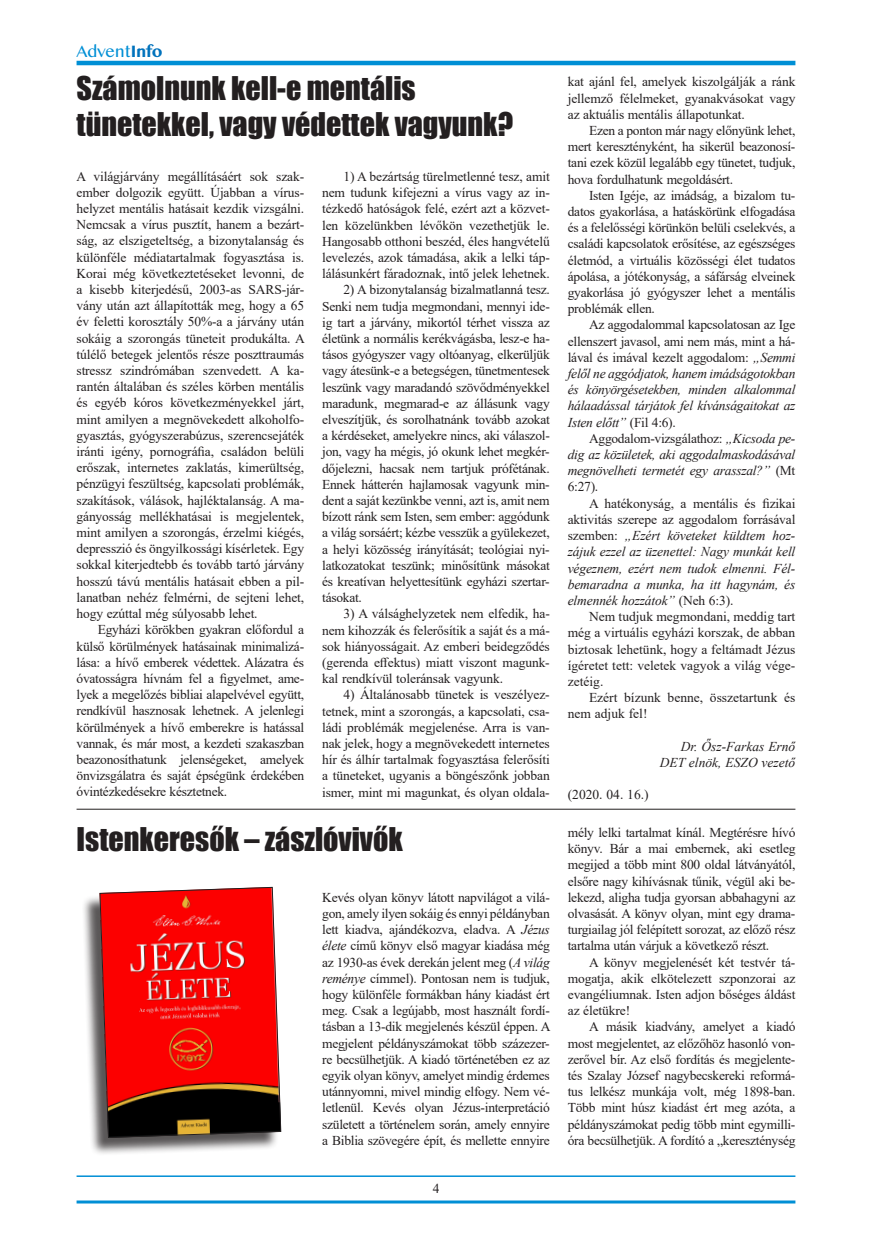
<style>
.page{position:relative;width:872px;height:1242px;background:#fff}
.page>*{position:absolute;margin:0;border:0;box-sizing:border-box;transform-origin:0 0}
.t1{font:30px/36px "Impact";color:#231f20}
.t2{font:15px "Bangla MN";letter-spacing:-.03em;color:#008fd5}
.t3{font:13.5px/16.2px "Times New Roman";letter-spacing:-.01em;color:#231f20;text-align:justify}
.t4{font:italic 13.5px/16.2px "Times New Roman";letter-spacing:-.02em;color:#231f20;text-align:justify}
.t5{font:italic 13.5px/16.2px "Times New Roman";color:#231f20;text-align:right}
.s1{font-weight:700;color:#0072bc}
.s2{font-style:italic}
.s3{font-style:normal}
</style>
<div class="page">
<hr style="left:77px;top:61px;width:718px;height:4px;background:#008fd5">
<hr style="left:77px;top:1175px;width:718px;height:2px;background:#008fd5">
<hr style="left:77px;top:1200px;width:718px;height:3px;background:#008fd5">
<hr style="left:77px;top:809px;width:718px;height:1px;background:#231f20">
<div style="left:81px;top:889px;width:197px;height:267px;background:#231f20;opacity:.75"></div>
<svg style="left:99px;top:886px;width:182px;height:252px;background:#cb1b17"></svg>
<p class="t2" style="left:77px;top:41px;width:87px">Advent<span class="s1">Info</span></p>
<h1 class="t1" style="left:77px;top:70px;width:438px">Számolnunk kell-e mentális tünetekkel, vagy védettek vagyunk?</h1>
<p class="t3" style="left:77px;top:167px;width:230px">A világjárvány megállításáért sok szak&shy;ember dolgozik együtt. Újabban a vírus&shy;helyzet mentális hatásait kezdik vizsgálni.<br>Nemcsak a vírus pusztít, hanem a bezárt&shy;ság, az elszigeteltség, a bizonytalanság és különféle médiatartalmak fogyasztása is.<br>Korai még következtetéseket levonni, de a kisebb kiterjedésű, 2003-as SARS-jár&shy;vány után azt állapították meg, hogy a 65 év feletti korosztály 50%-a a járvány után sokáig a szorongás tüneteit produkálta. A túlélő betegek jelentős része poszttraumás stressz szindrómában szenvedett. A ka&shy;rantén általában és széles körben mentális és egyéb kóros következményekkel járt, mint amilyen a megnövekedett alkoholfo&shy;gyasztás, gyógyszerabúzus, szerencsejáték iránti igény, pornográfia, családon belüli erőszak, internetes zaklatás, kimerültség, pénzügyi feszültség, kapcsolati problémák, szakítások, válások, hajléktalanság. A ma&shy;gányosság mellékhatásai is megjelentek, mint amilyen a szorongás, érzelmi kiégés, depresszió és öngyilkossági kísérletek. Egy sokkal kiterjedtebb és tovább tartó járvány hosszú távú mentális hatásait ebben a pil&shy;lanatban nehéz felmérni, de sejteni lehet, hogy ezúttal még súlyosabb lehet.</p>
<p class="t3" style="left:77px;top:621px;width:229px;text-indent:21px">Egyházi körökben gyakran előfordul a külső körülmények hatásainak minimalizá&shy;lása: a hívő emberek védettek. Alázatra és óvatosságra hívnám fel a figyelmet, ame&shy;lyek a megelőzés bibliai alapelvével együtt, rendkívül hasznosak lehetnek. A jelenlegi körülmények a hívő emberekre is hatással vannak, és már most, a kezdeti szakaszban beazonosíthatunk jelenségeket, amelyek önvizsgálatra és saját épségünk érdekében óvintézkedésekre késztetnek.</p>
<p class="t3" style="left:322px;top:168px;width:229px;text-indent:21px">1) A bezártság türelmetlenné tesz, amit nem tudunk kifejezni a vírus vagy az in&shy;tézkedő hatóságok felé, ezért azt a közvet&shy;len közelünkben lévőkön vezethetjük le.<br>Hangosabb otthoni beszéd, éles hangvételű levelezés, azok támadása, akik a lelki táp&shy;lálásunkért fáradoznak, intő jelek lehetnek.</p>
<p class="t3" style="left:322px;top:281px;width:229px;text-indent:21px">2) A bizonytalanság bizalmatlanná tesz.<br>Senki nem tudja megmondani, mennyi ide&shy;ig tart a járvány, mikortól térhet vissza az életünk a normális kerékvágásba, lesz-e ha&shy;tásos gyógyszer vagy oltóanyag, elkerüljük vagy átesünk-e a betegségen, tünetmentesek leszünk vagy maradandó szövődményekkel maradunk, megmarad-e az állásunk vagy elveszítjük, és sorolhatnánk tovább azokat a kérdéseket, amelyekre nincs, aki válaszol&shy;jon, vagy ha mégis, jó okunk lehet megkér&shy;dőjelezni, hacsak nem tartjuk prófétának.<br>Ennek hátterén hajlamosak vagyunk min&shy;dent a saját kezünkbe venni, azt is, amit nem bízott ránk sem Isten, sem ember: aggódunk a világ sorsáért; kézbe vesszük a gyülekezet, a helyi közösség irányítását; teológiai nyi&shy;latkozatokat teszünk; minősítünk másokat és kreatívan helyettesítünk egyházi szertar&shy;tásokat.</p>
<p class="t3" style="left:322px;top:605px;width:229px;text-indent:21px">3) A válsághelyzetek nem elfedik, ha&shy;nem kihozzák és felerősítik a saját és a má&shy;sok hiányosságait. Az emberi beidegződés (gerenda effektus) miatt viszont magunk&shy;kal rendkívül toleránsak vagyunk.</p>
<p class="t3" style="left:322px;top:686px;width:229px;text-indent:21px">4) Általánosabb tünetek is veszélyez&shy;tetnek, mint a szorongás, a kapcsolati, csa&shy;ládi problémák megjelenése. Arra is van&shy;nak jelek, hogy a megnövekedett internetes hír és álhír tartalmak fogyasztása felerősíti a tüneteket, ugyanis a böngészőnk jobban ismer, mint mi magunkat, és olyan oldala-</p>
<h1 class="t1" style="left:77px;top:820px;width:328px">Istenkeresők – zászlóvivők</h1>
<p class="t3" style="left:322px;top:888px;width:230px">Kevés olyan könyv látott napvilágot a vilá&shy;gon, amely ilyen sokáig és ennyi példányban lett kiadva, ajándékozva, eladva. A <span class="s2">Jézus élete</span> című könyv első magyar kiadása még az 1930-as évek derekán jelent meg (<span class="s2">A világ reménye</span> címmel). Pontosan nem is tudjuk, hogy különféle formákban hány kiadást ért meg. Csak a legújabb, most használt fordí&shy;tásban a 13-dik megjelenés készül éppen. A megjelent példányszámokat több százezer&shy;re becsülhetjük. A kiadó történetében ez az egyik olyan könyv, amelyet mindig érdemes utánnyomni, mivel mindig elfogy. Nem vé&shy;letlenül. Kevés olyan Jézus-interpretáció született a történelem során, amely ennyire a Biblia szövegére épít, és mellette ennyire</p>
<p class="t3" style="left:433px;top:1180px;width:8px">4</p>
<p class="t3" style="left:568px;top:73px;width:229px">kat ajánl fel, amelyek kiszolgálják a ránk jellemző félelmeket, gyanakvásokat vagy az aktuális mentális állapotunkat.</p>
<p class="t3" style="left:568px;top:122px;width:229px;text-indent:21px">Ezen a ponton már nagy előnyünk lehet, mert keresztényként, ha sikerül beazonosí&shy;tani ezek közül legalább egy tünetet, tudjuk, hova fordulhatunk megoldásért.</p>
<p class="t3" style="left:568px;top:187px;width:229px;text-indent:21px">Isten Igéje, az imádság, a bizalom tu&shy;datos gyakorlása, a hatáskörünk elfogadása és a felelősségi körünkön belüli cselekvés, a családi kapcsolatok erősítése, az egészséges életmód, a virtuális közösségi élet tudatos ápolása, a jótékonyság, a sáfárság elveinek gyakorlása jó gyógyszer lehet a mentális problémák ellen.</p>
<p class="t4" style="left:568px;top:316px;width:229px;text-indent:21px"><span class="s3">Az aggodalommal kapcsolatosan az Ige ellenszert javasol, ami nem más, mint a há&shy;lával és imával kezelt aggodalom:</span> „Semmi felől ne aggódjatok, hanem imádságotokban és könyörgésetekben, minden alkalommal hálaadással tárjátok fel kívánságaitokat az Isten előtt” <span class="s3">(Fil 4:6).</span></p>
<p class="t4" style="left:568px;top:430px;width:229px;text-indent:21px"><span class="s3">Aggodalom-vizsgálathoz:</span> „Kicsoda pe&shy;dig az közületek, aki aggodalmaskodásával megnövelheti termetét egy arasszal?” <span class="s3">(Mt 6:27).</span></p>
<p class="t4" style="left:568px;top:495px;width:229px;text-indent:21px"><span class="s3">A hatékonyság, a mentális és fizikai aktivitás szerepe az aggodalom forrásával szemben:</span> „Ezért követeket küldtem hoz&shy;zájuk ezzel az üzenettel: Nagy munkát kell végeznem, ezért nem tudok elmenni. Fél&shy;bemaradna a munka, ha itt hagynám, és elmennék hozzátok” <span class="s3">(Neh 6:3).</span></p>
<p class="t3" style="left:568px;top:608px;width:229px;text-indent:21px">Nem tudjuk megmondani, meddig tart még a virtuális egyházi korszak, de abban biztosak lehetünk, hogy a feltámadt Jézus ígéretet tett: veletek vagyok a világ vége&shy;zetéig.</p>
<p class="t3" style="left:568px;top:689px;width:229px;text-indent:21px">Ezért bízunk benne, összetartunk és nem adjuk fel!</p>
<p class="t5" style="left:660px;top:738px;width:137px">Dr. Ősz-Farkas Ernő<br>DET elnök, ESZO vezető</p>
<p class="t3" style="left:568px;top:786px;width:82px">(2020. 04. 16.)</p>
<p class="t3" style="left:568px;top:824px;width:229px">mély lelki tartalmat kínál. Megtérésre hívó könyv. Bár a mai embernek, aki esetleg megijed a több mint 800 oldal látványától, elsőre nagy kihívásnak tűnik, végül aki be&shy;lekezd, aligha tudja gyorsan abbahagyni az olvasását. A könyv olyan, mint egy drama&shy;turgiailag jól felépített sorozat, az előző rész tartalma után várjuk a következő részt.</p>
<p class="t3" style="left:568px;top:953px;width:229px;text-indent:21px">A könyv megjelenését két testvér tá&shy;mogatja, akik elkötelezett szponzorai az evangéliumnak. Isten adjon bőséges áldást az életükre!</p>
<p class="t3" style="left:568px;top:1018px;width:229px;text-indent:21px">A másik kiadvány, amelyet a kiadó most megjelentet, az előzőhöz hasonló von&shy;zerővel bír. Az első fordítás és megjelente&shy;tés Szalay József nagybecskereki reformá&shy;tus lelkész munkája volt, még 1898-ban.<br>Több mint húsz kiadást ért meg azóta, a példányszámokat pedig több mint egymilli&shy;óra becsülhetjük. A fordító a „kereszténység</p>
</div>
